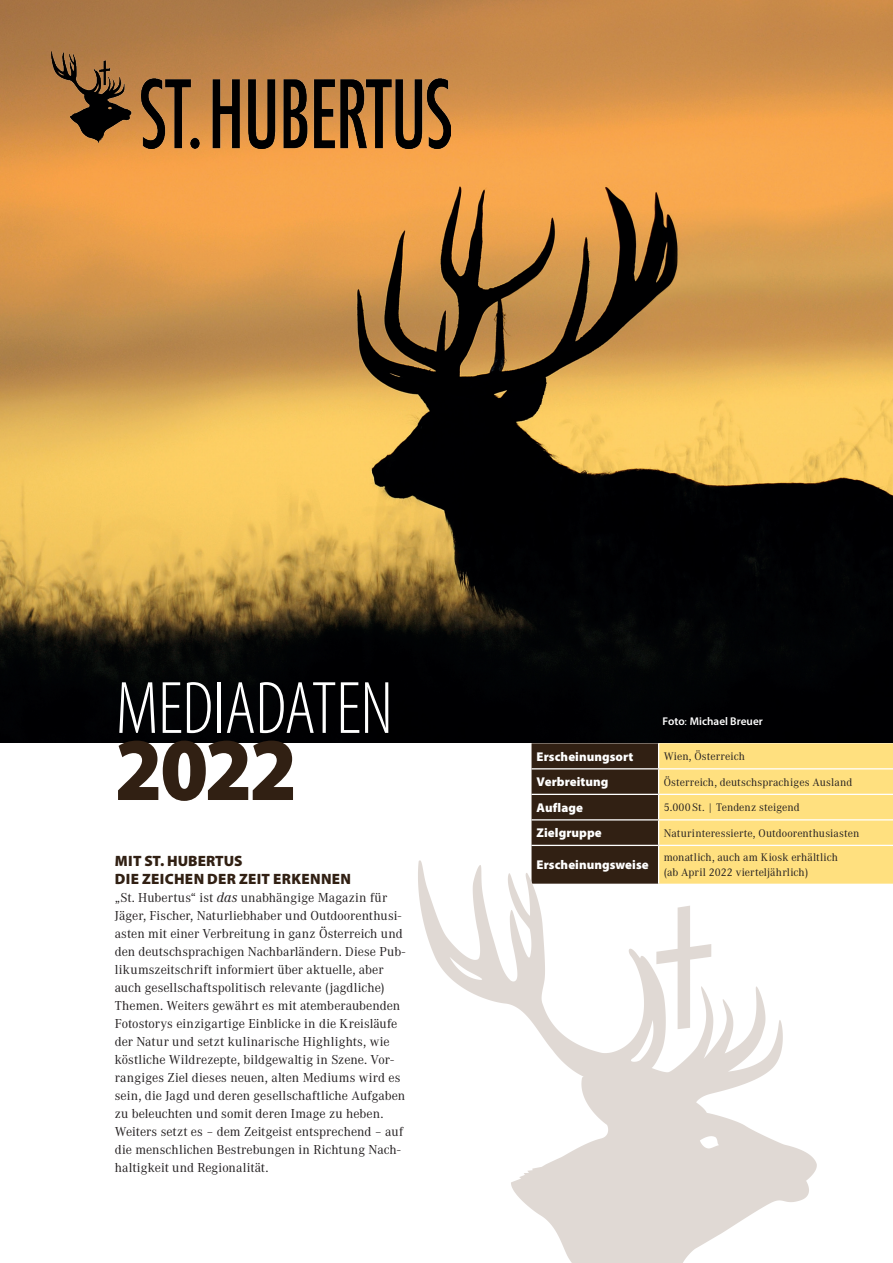
<style>
.page{position:relative;width:893px;height:1263px;background:#fff}
.page>*{position:absolute;margin:0;border:0;box-sizing:border-box;transform-origin:0 0}
.t1{font:900 semi-condensed 90px "Myriad Pro";color:#312013}
.t2{font:300 condensed 75px "Myriad Pro";letter-spacing:-.01em;color:#fff}
.t3{font:900 15px/18px "Myriad Pro";letter-spacing:.02em;color:#312013}
.t4{font:13.5px/18px "Corporate A";letter-spacing:.005em;color:#231f20}
.t5{font:900 12.75px "Myriad Pro";letter-spacing:.005em;color:#fff}
.t6{font:11.55px/15.3px "Corporate A";letter-spacing:.005em;color:#231f20}
.t7{font:600 11.25px "Myriad Pro";color:#fff}
.s1{font-family:"Corporate A";font-weight:400}
.s2{font-style:italic}
</style>
<div class="page">
<img style="left:0;top:0;width:893px;height:742px">
<img style="left:51px;top:51px;width:400px;height:98px">
<svg style="left:531px;top:743px;width:362px;height:141px;background:#bda361"></svg>
<hr style="left:531px;top:845px;width:128px;height:1px;background:#fff">
<hr style="left:659px;top:845px;width:234px;height:1px;background:#fff">
<hr style="left:658px;top:846px;width:1px;height:38px;background:#fff">
<img style="left:418px;top:856px;width:399px;height:407px">
<h2 class="t2" style="left:116px;top:664px;width:279px">MEDIADATEN</h2>
<h1 class="t1" style="left:115px;top:710px;width:184px">2022</h1>
<p class="t5" style="left:537px;top:748px;width:98px">Erscheinungsort</p>
<p class="t6" style="left:664px;top:748px;width:83px">Wien, Österreich</p>
<p class="t7" style="left:662px;top:714px;width:102px">Foto<span class="s1">:</span> Michael Breuer</p>
<p class="t5" style="left:537px;top:773px;width:73px">Verbreitung</p>
<p class="t6" style="left:664px;top:773px;width:190px">Österreich, deutschsprachiges Ausland</p>
<p class="t5" style="left:537px;top:799px;width:48px">Auflage</p>
<p class="t6" style="left:664px;top:799px;width:138px">5.000 St. | Tendenz steigend</p>
<p class="t5" style="left:537px;top:825px;width:67px">Zielgruppe</p>
<p class="t6" style="left:664px;top:825px;width:197px">Naturinteressierte, Outdoorenthusiasten</p>
<p class="t5" style="left:537px;top:856px;width:114px">Erscheinungsweise</p>
<p class="t6" style="left:664px;top:849px;width:176px">monatlich, auch am Kiosk erhältlich (ab April 2022 vierteljährlich)</p>
<p class="t3" style="left:115px;top:851px;width:238px">MIT ST. HUBERTUS<br>DIE ZEICHEN DER ZEIT ERKENNEN</p>
<p class="t4" style="left:115px;top:888px;width:292px">„St. Hubertus“ ist <span class="s2">das</span> unabhängige Magazin für Jäger, Fischer, Naturliebhaber und Outdoorenthusi&shy;asten mit einer Verbreitung in ganz Österreich und den deutschsprachigen Nachbarländern. Diese Pub&shy;likumszeitschrift informiert über aktuelle, aber auch gesellschaftspolitisch relevante (jagdliche)<br>Themen. Weiters gewährt es mit atemberaubenden Fotostorys einzigartige Einblicke in die Kreisläufe der Natur und setzt kulinarische Highlights, wie köstliche Wildrezepte, bildgewaltig in Szene. Vor&shy;rangiges Ziel dieses neuen, alten Mediums wird es sein, die Jagd und deren gesellschaftliche Aufgaben zu beleuchten und somit deren Image zu heben.<br>Weiters setzt es – dem Zeitgeist entsprechend – auf die menschlichen Bestrebungen in Richtung Nach&shy;haltigkeit und Regionalität.</p>
</div>
